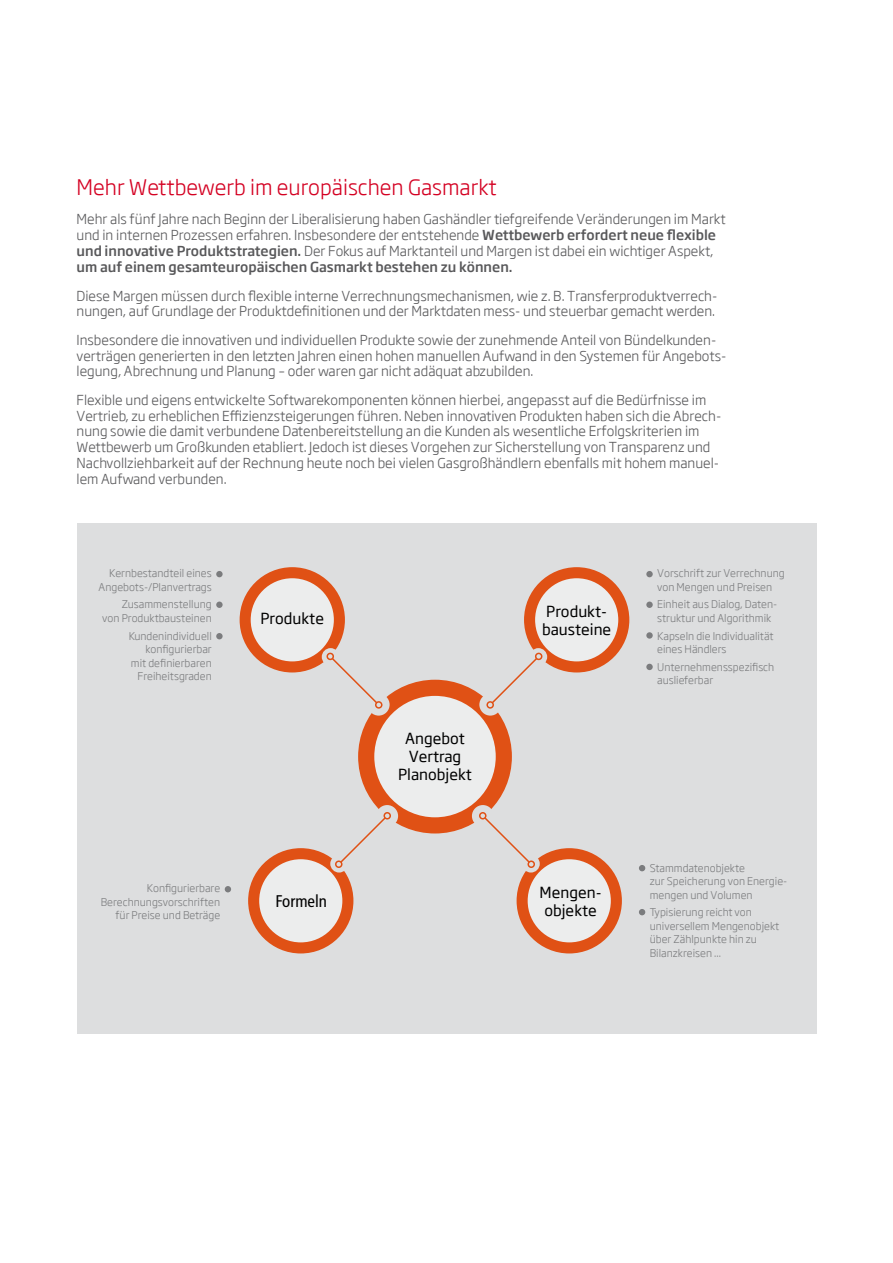
<style>
.page{position:relative;width:893px;height:1263px;background:#fff}
.page>*{position:absolute;margin:0;border:0;box-sizing:border-box;transform-origin:0 0}
.t1{font:300 21px "Soho Gothic Pro";color:#d40122}
.t2{font:condensed 16.95px "Frutiger LT";color:#000}
.t3{font:15px/18px "Soho Gothic Pro";color:#000;text-align:center}
.t4{font:300 13.5px/15.8px "Soho Gothic Pro";color:#58585a}
.t5{font:300 10.5px/13.5px "Soho Gothic Pro";color:#7b7c7e}
.s1{font-weight:500}
</style>
<div class="page">
<div style="left:77px;top:523px;width:739px;height:510px;background:#dddedf"></div>
<div style="left:358px;top:680px;width:154px;height:153px;background:#e05115;border-radius:50%"></div>
<div style="left:374px;top:696px;width:122px;height:121px;background:#eceded;border-radius:50%"></div>
<div style="left:240px;top:567px;width:105px;height:105px;background:#e05115;border-radius:50%"></div>
<div style="left:251px;top:578px;width:83px;height:83px;background:#eceded;border-radius:50%"></div>
<div style="left:368px;top:694px;width:22px;height:22px;background:#dddedf;border-radius:50%"></div>
<div style="left:322px;top:648px;width:17px;height:18px;background:#dddedf;border-radius:50%"></div>
<svg style="left:330px;top:658px;width:47px;height:45px"></svg>
<div style="left:326px;top:653px;width:8px;height:7px;border:2px solid #e05115;border-radius:50%"></div>
<div style="left:375px;top:701px;width:7px;height:8px;border:2px solid #e05115;border-radius:50%"></div>
<div style="left:216px;top:571px;width:7px;height:6px;background:#7b7c7e;border-radius:50%"></div>
<div style="left:216px;top:601px;width:7px;height:7px;background:#7b7c7e;border-radius:50%"></div>
<div style="left:216px;top:633px;width:7px;height:6px;background:#7b7c7e;border-radius:50%"></div>
<div style="left:524px;top:567px;width:105px;height:105px;background:#e05115;border-radius:50%"></div>
<div style="left:535px;top:578px;width:83px;height:83px;background:#eceded;border-radius:50%"></div>
<div style="left:479px;top:694px;width:22px;height:22px;background:#dddedf;border-radius:50%"></div>
<svg style="left:530px;top:648px;width:17px;height:18px"></svg>
<svg style="left:492px;top:656px;width:47px;height:47px"></svg>
<div style="left:535px;top:653px;width:7px;height:7px;border:2px solid #e05115;border-radius:50%"></div>
<div style="left:486px;top:701px;width:8px;height:8px;border:2px solid #e05115;border-radius:50%"></div>
<div style="left:646px;top:571px;width:7px;height:6px;background:#7b7c7e;border-radius:50%"></div>
<div style="left:646px;top:601px;width:7px;height:7px;background:#7b7c7e;border-radius:50%"></div>
<div style="left:646px;top:632px;width:7px;height:7px;background:#7b7c7e;border-radius:50%"></div>
<div style="left:646px;top:664px;width:7px;height:6px;background:#7b7c7e;border-radius:50%"></div>
<div style="left:248px;top:848px;width:105px;height:105px;background:#e05115;border-radius:50%"></div>
<div style="left:259px;top:859px;width:83px;height:83px;background:#eceded;border-radius:50%"></div>
<div style="left:376px;top:805px;width:22px;height:22px;background:#dddedf;border-radius:50%"></div>
<div style="left:330px;top:855px;width:18px;height:17px;background:#dddedf;border-radius:50%"></div>
<svg style="left:340px;top:817px;width:47px;height:47px"></svg>
<div style="left:335px;top:860px;width:7px;height:8px;border:2px solid #e05115;border-radius:50%"></div>
<div style="left:383px;top:812px;width:8px;height:7px;border:2px solid #e05115;border-radius:50%"></div>
<svg style="left:225px;top:886px;width:6px;height:6px"></svg>
<div style="left:517px;top:848px;width:105px;height:105px;background:#e05115;border-radius:50%"></div>
<div style="left:528px;top:859px;width:83px;height:83px;background:#eceded;border-radius:50%"></div>
<div style="left:472px;top:805px;width:22px;height:22px;background:#dddedf;border-radius:50%"></div>
<div style="left:522px;top:855px;width:18px;height:17px;background:#dddedf;border-radius:50%"></div>
<svg style="left:483px;top:816px;width:46px;height:46px"></svg>
<div style="left:527px;top:860px;width:8px;height:8px;border:2px solid #e05115;border-radius:50%"></div>
<div style="left:479px;top:812px;width:7px;height:7px;border:2px solid #e05115;border-radius:50%"></div>
<svg style="left:639px;top:865px;width:6px;height:6px"></svg>
<svg style="left:639px;top:909px;width:6px;height:6px"></svg>
<h1 class="t1" style="left:77px;top:171px;width:422px">Mehr Wettbewerb im europäischen Gasmarkt</h1>
<p class="t4" style="left:77px;top:210px;width:651px;line-height:16.2px">Mehr als fünf Jahre nach Beginn der Liberalisierung haben Gashändler tiefgreifende Veränderungen im Markt und in internen Prozessen erfahren. Insbesondere der entstehende <span class="s1">Wettbewerb erfordert neue flexible und innovative Produktstrategien.</span> Der Fokus auf Marktanteil und Margen ist dabei ein wichtiger Aspekt, <span class="s1">um auf einem gesamteuropäischen Gasmarkt bestehen zu können.</span></p>
<p class="t4" style="left:77px;top:287px;width:642px">Diese Margen müssen durch flexible interne Verrechnungsmechanismen, wie z. B. Transferproduktverrech&shy;nungen, auf Grundlage der Produktdefinitionen und der Marktdaten mess- und steuerbar gemacht werden.</p>
<p class="t4" style="left:77px;top:331px;width:651px">Insbesondere die innovativen und individuellen Produkte sowie der zunehmende Anteil von Bündelkunden&shy;verträgen generierten in den letzten Jahren einen hohen manuellen Aufwand in den Systemen für Angebots&shy;legung, Abrechnung und Planung – oder waren gar nicht adäquat abzubilden.</p>
<p class="t4" style="left:77px;top:391px;width:646px">Flexible und eigens entwickelte Softwarekomponenten können hierbei, angepasst auf die Bedürfnisse im Vertrieb, zu erheblichen Effizienzsteigerungen führen. Neben innovativen Produkten haben sich die Abrech&shy;nung sowie die damit verbundene Datenbereitstellung an die Kunden als wesentliche Erfolgskriterien im Wettbewerb um Großkunden etabliert. Jedoch ist dieses Vorgehen zur Sicherstellung von Transparenz und Nachvollziehbarkeit auf der Rechnung heute noch bei vielen Gasgroßhändlern ebenfalls mit hohem manuel&shy;lem Aufwand verbunden.</p>
<p class="t5" style="left:99px;top:566px;width:115px;text-align:right">Kernbestandteil eines<br>Angebots-/PIanvertrags</p>
<p class="t5" style="left:102px;top:597px;width:111px;text-align:right">Zusammenstellung von Produktbausteinen</p>
<p class="t5" style="left:129px;top:628px;width:85px;text-align:right">Kundenindividuell konfigurierbar mit definierbaren<br>Freiheitsgraden</p>
<p class="t3" style="left:260px;top:609px;width:65px">Produkte</p>
<p class="t3" style="left:398px;top:729px;width:75px">Angebot<br>Vertrag<br>Planobjekt</p>
<p class="t3" style="left:542px;top:601px;width:71px;text-align:left">Produkt&shy;bausteine</p>
<p class="t5" style="left:101px;top:881px;width:121px;text-align:right">Konfigurierbare<br>Berechnungsvorschriften für Preise und Beträge</p>
<p class="t3" style="left:540px;top:882px;width:64px">Mengen&shy;objekte</p>
<p class="t2" style="left:276px;top:891px;width:53px">Formeln</p>
<p class="t5" style="left:657px;top:566px;width:129px">Vorschrift zur Verrechnung von Mengen und Preisen</p>
<p class="t5" style="left:657px;top:597px;width:122px">Einheit aus Dialog, Daten&shy;struktur und Algorithmik</p>
<p class="t5" style="left:657px;top:628px;width:118px">Kapseln die Individualität eines Händlers</p>
<p class="t5" style="left:657px;top:659px;width:119px">Unternehmensspezifisch auslieferbar</p>
<p class="t5" style="left:650px;top:860px;width:139px">Stammdatenobjekte<br>zur Speicherung von Energie&shy;mengen und Volumen</p>
<p class="t5" style="left:650px;top:905px;width:131px">Typisierung reicht von universellem Mengenobjekt über Zählpunkte hin zu<br>Bilanzkreisen ...</p>
</div>
